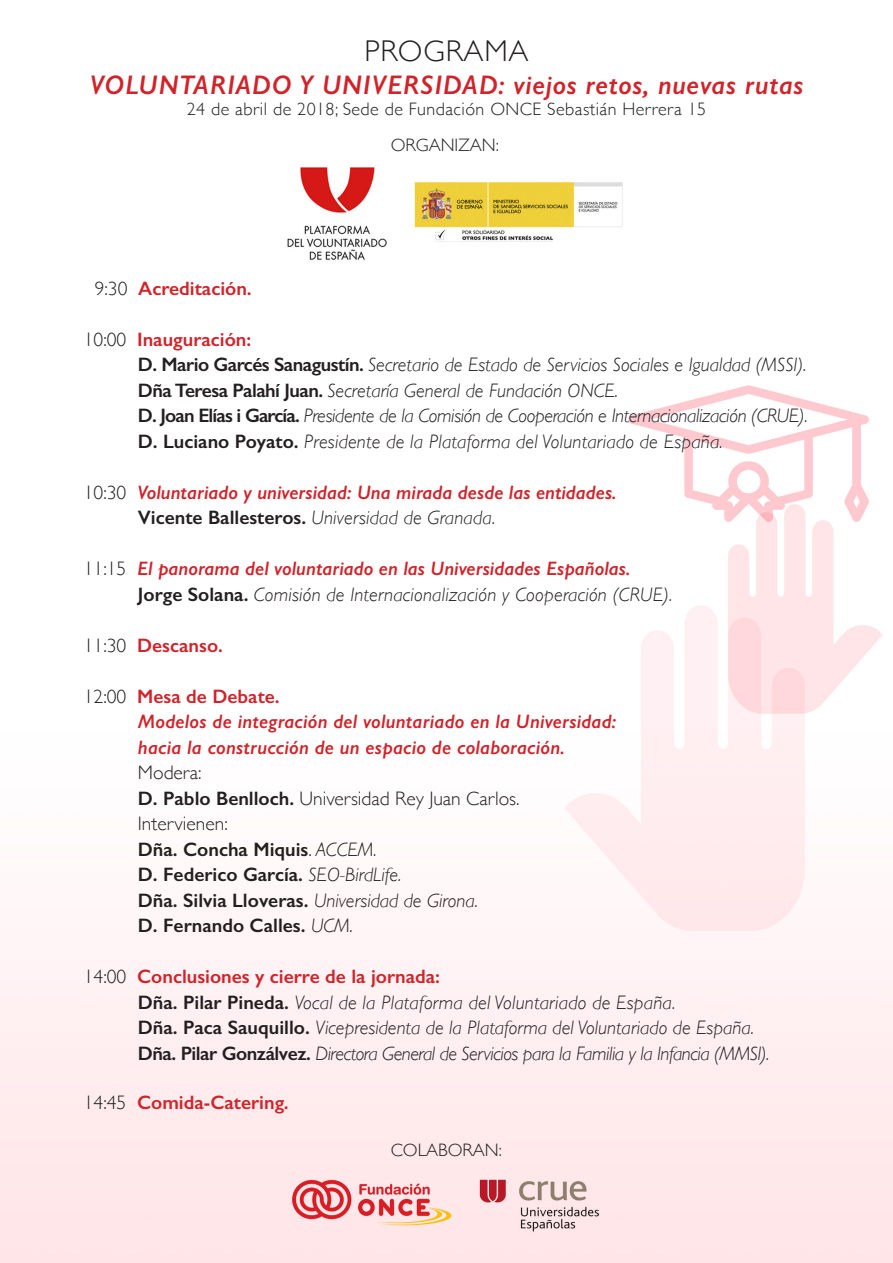
<style>
.page{position:relative;width:893px;height:1263px;background:#fff}
.page>*{position:absolute;margin:0;border:0;box-sizing:border-box;transform-origin:0 0}
.t1{font:300 30px "Gill Sans";letter-spacing:.025em;color:#231f20}
.t2{font:italic 600 27px "Gill Sans";letter-spacing:.025em;color:#d1232a}
.t3{font:italic 300 19.5px "Gill Sans";color:#231f20}
.t4{font:italic 600 19.5px "Gill Sans";color:#d1232a}
.t5{font:600 19.5px "Gill Sans";color:#d1232a}
.t6{font:italic 300 19.5px "Gill Sans";letter-spacing:-.02em;color:#231f20}
.t7{font:italic 300 19.5px "Gill Sans";letter-spacing:-.025em;color:#231f20}
.t8{font:600 19.5px "Gill Sans";color:#231f20}
.t9{font:300 19.5px "Gill Sans";color:#231f20}
.t10{font:300 18px "Gill Sans";letter-spacing:.025em;color:#231f20}
.t11{font:300 18px "Gill Sans";color:#231f20}
.s1{font-weight:300;color:#231f20}
.s2{font-weight:600;font-style:normal}
.s3{font-weight:300;font-style:normal;color:#231f20}
.s4{font-weight:600}
.s5{font-weight:300}
.s6{font-weight:300;font-style:italic}
</style>
<div class="page">
<img style="left:0;top:167px;width:893px;height:1096px">
<p class="t1" style="left:364px;top:28px;width:166px">PROGRAMA</p>
<p class="t2" style="left:89px;top:68px;width:715px">VOLUNTARIADO Y UNIVERSIDAD: viejos retos, nuevas rutas</p>
<p class="t10" style="left:187px;top:95px;width:521px">24 de abril de 2018; Sede de Fundación ONCE Sebastián Herrera 15</p>
<p class="t11" style="left:391px;top:131px;width:110px">ORGANIZAN:</p>
<p class="t5" style="left:95px;top:276px;width:158px"><span class="s1">9:30</span> Acreditación.</p>
<p class="t5" style="left:84px;top:327px;width:169px"><span class="s1">10:00</span> Inauguración:</p>
<p class="t3" style="left:138px;top:354px;width:670px"><span class="s2">D. Mario Garcés Sanagustín.</span> Secretario de Estado de Servicios Sociales e Igualdad (MSSI).</p>
<p class="t3" style="left:138px;top:379px;width:482px"><span class="s2">Dña Teresa Palahí Juan.</span> Secretaría General de Fundación ONCE.</p>
<p class="t6" style="left:138px;top:405px;width:671px"><span class="s2">D. Joan Elías i García.</span> Presidente de la Comisión de Cooperación e Internacionalización (CRUE).</p>
<p class="t3" style="left:138px;top:430px;width:586px"><span class="s2">D. Luciano Poyato.</span> Presidente de la Plataforma del Voluntariado de España.</p>
<p class="t4" style="left:84px;top:480px;width:534px"><span class="s3">10:30</span> Voluntariado y universidad: Una mirada desde las entidades.</p>
<p class="t3" style="left:138px;top:507px;width:359px"><span class="s2">Vicente Ballesteros.</span> Universidad de Granada.</p>
<p class="t4" style="left:84px;top:557px;width:548px"><span class="s3">11:15</span> El panorama del voluntariado en las Universidades Españolas.</p>
<p class="t3" style="left:138px;top:583px;width:536px"><span class="s2">Jorge Solana.</span> Comisión de Internacionalización y Cooperación (CRUE).</p>
<p class="t5" style="left:84px;top:633px;width:141px"><span class="s1">11:30</span> Descanso.</p>
<p class="t5" style="left:84px;top:684px;width:197px"><span class="s1">12:00</span> Mesa de Debate.</p>
<p class="t4" style="left:138px;top:710px;width:480px">Modelos de integración del voluntariado en la Universidad:</p>
<p class="t4" style="left:138px;top:735px;width:428px">hacia la construcción de un espacio de colaboración.</p>
<p class="t9" style="left:138px;top:758px;width:65px">Modera:</p>
<p class="t9" style="left:138px;top:783px;width:383px"><span class="s4">D. Pablo Benlloch.</span> Universidad Rey Juan Carlos.</p>
<p class="t9" style="left:138px;top:809px;width:91px">Intervienen:</p>
<p class="t8" style="left:138px;top:837px;width:240px">Dña. Concha Miquis<span class="s5">.</span> <span class="s6">ACCEM.</span></p>
<p class="t8" style="left:138px;top:863px;width:265px">D. Federico García. <span class="s6">SEO-BirdLife.</span></p>
<p class="t3" style="left:138px;top:889px;width:342px"><span class="s2">Dña. Silvia Lloveras.</span> Universidad de Girona.</p>
<p class="t8" style="left:138px;top:914px;width:217px">D. Fernando Calles. <span class="s6">UCM.</span></p>
<p class="t5" style="left:84px;top:965px;width:358px"><span class="s1">14:00</span> Conclusiones y cierre de la jornada:</p>
<p class="t3" style="left:138px;top:991px;width:539px"><span class="s2">Dña. Pilar Pineda.</span> Vocal de la Plataforma del Voluntariado de España.</p>
<p class="t3" style="left:138px;top:1017px;width:618px"><span class="s2">Dña. Paca Sauquillo.</span> Vicepresidenta de la Plataforma del Voluntariado de España.</p>
<p class="t7" style="left:138px;top:1042px;width:633px"><span class="s2">Dña. Pilar Gonzálvez.</span> Directora General de Servicios para la Familia y la Infancia (MMSI).</p>
<p class="t5" style="left:84px;top:1091px;width:206px"><span class="s1">14:45</span> Comida-Catering.</p>
<p class="t11" style="left:391px;top:1136px;width:113px">COLABORAN:</p>
</div>
